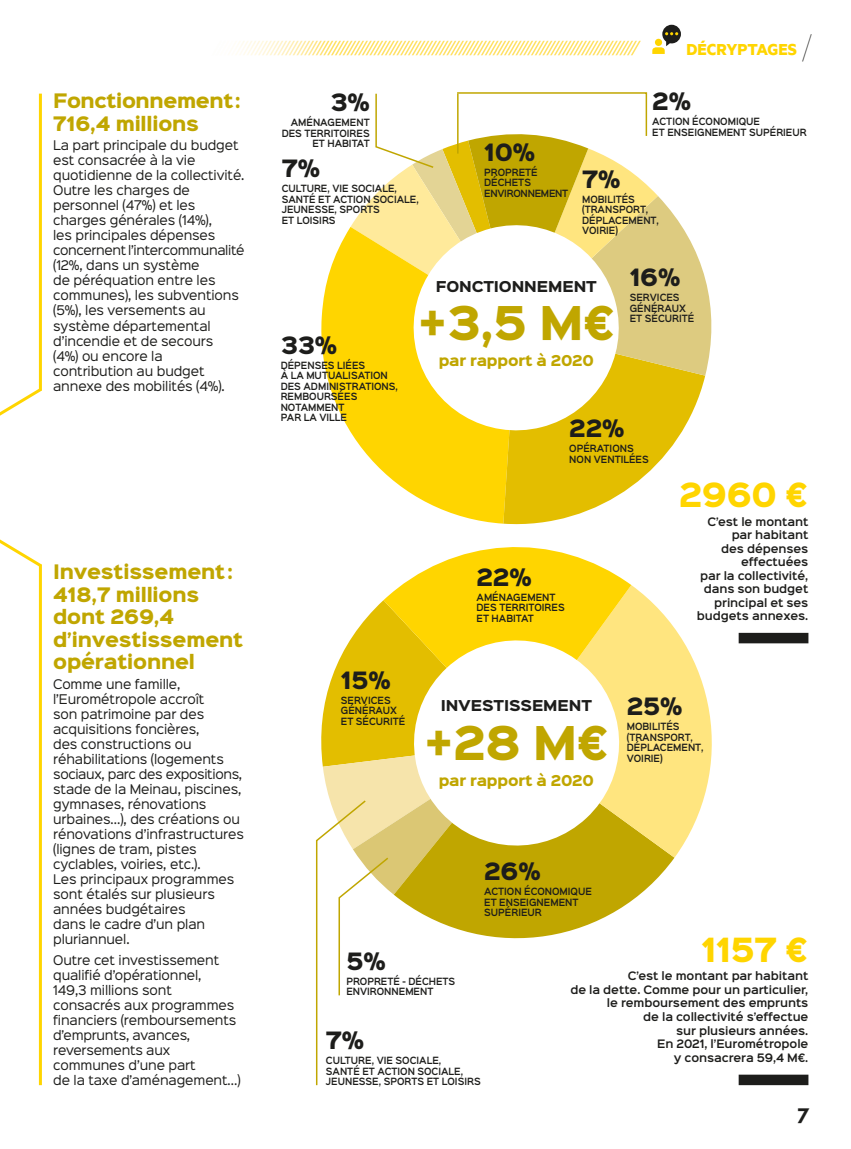
<style>
.page{position:relative;width:851px;height:1149px;background:#fff}
.page>*{position:absolute;margin:0;border:0;box-sizing:border-box;transform-origin:0 0}
.t1{font:900 41.85px "Sinkin Sans 800";color:#c0a600}
.t2{font:900 30px "Sinkin Sans 800";letter-spacing:-.01em;color:#ffd500}
.t3{font:900 21.45px "Sinkin Sans 800";letter-spacing:-.01em;color:#1d1d1b}
.t4{font:700 19.5px "Pier Sans";color:#1d1d1b}
.t5{font:900 18px/22.5px "Sinkin Sans 800";letter-spacing:-.01em;color:#c0a600}
.t6{font:700 18px "Metric";color:#ffd500}
.t7{font:900 13.5px "Sinkin Sans 800";letter-spacing:-.01em;color:#c0a600}
.t8{font:900 13.5px "Sinkin Sans 800";letter-spacing:-.01em;color:#1d1d1b}
.t9{font:12px/15px "Sinkin Sans 400";letter-spacing:-.01em;color:#1d1d1b}
.t10{font:600 10.5px/13.5px "Sinkin Sans 600";letter-spacing:-.01em;color:#1d1d1b;text-align:right}
.t11{font:600 9px/10.5px "Sinkin Sans 600";color:#1d1d1b;scale:.9 1}
.s1{font-family:"Sinkin Sans 100";font-weight:100;font-size:30px;color:#1d1d1b}
</style>
<div class="page">
<svg style="left:652px;top:25px;width:28px;height:29px"></svg>
<div style="left:738px;top:632px;width:70px;height:11px;background:#1d1d1b"></div>
<div style="left:738px;top:1074px;width:70px;height:10px;background:#1d1d1b"></div>
<svg style="left:321px;top:228px;width:182px;height:295px;fill:#ffd500"></svg>
<svg style="left:503px;top:375px;width:202px;height:150px;fill:#e3be00"></svg>
<svg style="left:403px;top:375px;width:226px;height:66px"></svg>
<svg style="left:516px;top:857px;width:158px;height:82px;fill:#c0a600"></svg>
<svg style="left:516px;top:585px;width:196px;height:272px;fill:#ffe57f"></svg>
<svg style="left:383px;top:547px;width:248px;height:195px;fill:#ffd500"></svg>
<svg style="left:516px;top:629px;width:114px;height:227px"></svg>
<hr style="left:39px;top:94px;width:3px;height:296px;background:#ffd500">
<svg style="left:0;top:385px;width:42px;height:31px"></svg>
<svg style="left:0;top:539px;width:41px;height:31px"></svg>
<hr style="left:39px;top:564px;width:3px;height:520px;background:#ffd500">
<svg style="left:315px;top:600px;width:201px;height:486px"></svg>
<img style="left:637px;top:41px;width:3px;height:6px">
<img style="left:621px;top:41px;width:16px;height:14px">
<img style="left:623px;top:41px;width:10px;height:14px">
<img style="left:617px;top:41px;width:4px;height:14px">
<img style="left:598px;top:41px;width:19px;height:14px">
<img style="left:594px;top:41px;width:4px;height:14px">
<img style="left:590px;top:41px;width:4px;height:14px">
<img style="left:575px;top:41px;width:15px;height:14px">
<img style="left:571px;top:41px;width:4px;height:14px">
<img style="left:567px;top:41px;width:4px;height:14px">
<img style="left:548px;top:41px;width:19px;height:14px">
<img style="left:544px;top:41px;width:4px;height:14px">
<img style="left:525px;top:41px;width:19px;height:14px">
<img style="left:521px;top:41px;width:4px;height:14px">
<img style="left:502px;top:41px;width:19px;height:14px">
<img style="left:498px;top:41px;width:4px;height:14px">
<img style="left:494px;top:41px;width:4px;height:14px">
<img style="left:479px;top:41px;width:15px;height:14px">
<img style="left:475px;top:41px;width:4px;height:14px">
<img style="left:471px;top:41px;width:4px;height:14px">
<img style="left:452px;top:41px;width:19px;height:14px">
<img style="left:448px;top:41px;width:4px;height:14px">
<img style="left:429px;top:41px;width:19px;height:14px">
<img style="left:425px;top:41px;width:4px;height:14px">
<img style="left:406px;top:41px;width:19px;height:14px">
<img style="left:310px;top:41px;width:96px;height:14px">
<img style="left:398px;top:41px;width:4px;height:14px">
<img style="left:379px;top:41px;width:19px;height:14px">
<img style="left:375px;top:41px;width:4px;height:14px">
<img style="left:356px;top:41px;width:19px;height:14px">
<img style="left:352px;top:41px;width:4px;height:14px">
<img style="left:333px;top:41px;width:19px;height:14px">
<img style="left:312px;top:41px;width:21px;height:14px">
<img style="left:306px;top:41px;width:4px;height:14px">
<img style="left:302px;top:41px;width:4px;height:14px">
<img style="left:283px;top:41px;width:19px;height:14px">
<img style="left:279px;top:41px;width:4px;height:14px">
<img style="left:260px;top:41px;width:19px;height:14px">
<img style="left:256px;top:41px;width:4px;height:14px">
<img style="left:237px;top:41px;width:19px;height:14px">
<svg style="left:350px;top:92px;width:362px;height:283px"></svg>
<h3 class="t5" style="left:53px;top:91px;width:189px">Fonctionnement :<br>716,4 millions</h3>
<p class="t9" style="left:53px;top:137px;width:193px">La part principale du budget est consacrée à la vie quotidienne de la collectivité.<br>Outre les charges de personnel (47%) et les charges générales (14%),<br>les principales dépenses concernent l’intercommunalité (12%, dans un système<br>de péréquation entre les communes), les subventions (5%), les versements au système départemental d’incendie et de secours<br>(4%) ou encore la contribution au budget annexe des mobilités (4%).</p>
<h3 class="t5" style="left:53px;top:561px;width:191px">Investissement :<br>418,7 millions dont 269,4 d’investissement opérationnel</h3>
<p class="t9" style="left:53px;top:675px;width:192px">Comme une famille, l’Eurométropole accroît<br>son patrimoine par des acquisitions foncières,<br>des constructions ou réhabilitations (logements sociaux, parc des expositions, stade de la Meinau, piscines, gymnases, rénovations urbaines…), des créations ou rénovations d’infrastructures (lignes de tram, pistes cyclables, voiries, etc.).<br>Les principaux programmes sont étalés sur plusieurs années budgétaires<br>dans le cadre d’un plan pluriannuel.</p>
<p class="t9" style="left:53px;top:951px;width:189px">Outre cet investissement qualifié d’opérationnel,<br>149,3 millions sont consacrés aux programmes financiers (remboursements d’emprunts, avances, reversements aux communes d’une part<br>de la taxe d’aménagement…)</p>
<h3 class="t3" style="left:330px;top:91px;width:41px">3%</h3>
<p class="t11" style="left:281px;top:116px;width:99px;text-align:right">AMÉNAGEMENT<br>DES TERRITOIRES<br>ET HABITAT</p>
<h3 class="t3" style="left:281px;top:157px;width:40px">7%</h3>
<p class="t11" style="left:281px;top:182px;width:154px">CULTURE, VIE SOCIALE,<br>SANTÉ ET ACTION SOCIALE,<br>JEUNESSE, SPORTS<br>ET LOISIRS</p>
<h3 class="t6" style="left:686px;top:39px;width:125px">DÉCRYPTAGES <span class="s1">/</span></h3>
<h3 class="t3" style="left:652px;top:90px;width:40px">2%</h3>
<p class="t11" style="left:652px;top:116px;width:173px">ACTION ÉCONOMIQUE<br>ET ENSEIGNEMENT SUPÉRIEUR</p>
<h3 class="t3" style="left:484px;top:141px;width:52px">10%</h3>
<p class="t11" style="left:484px;top:166px;width:95px">PROPRETÉ<br>DÉCHETS<br>ENVIRONNEMENT</p>
<h3 class="t3" style="left:582px;top:167px;width:40px">7%</h3>
<p class="t11" style="left:582px;top:193px;width:87px">MOBILITÉS (TRANSPORT,<br>DÉPLACEMENT,<br>VOIRIE)</p>
<h3 class="t3" style="left:281px;top:334px;width:58px">33%</h3>
<p class="t11" style="left:281px;top:359px;width:132px">DÉPENSES LIÉES<br>À LA MUTUALISATION<br>DES ADMINISTRATIONS,<br>REMBOURSÉES<br>NOTAMMENT<br>PAR LA VILLE</p>
<p class="t8" style="left:436px;top:279px;width:162px">FONCTIONNEMENT</p>
<h1 class="t1" style="left:417px;top:301px;width:199px">+3,5 M€</h1>
<p class="t7" style="left:438px;top:353px;width:157px">par rapport à 2020</p>
<h3 class="t3" style="left:629px;top:266px;width:52px">16%</h3>
<p class="t11" style="left:629px;top:292px;width:73px">SERVICES<br>GÉNÉRAUX<br>ET SÉCURITÉ</p>
<h3 class="t3" style="left:569px;top:417px;width:57px">22%</h3>
<p class="t11" style="left:569px;top:442px;width:90px">OPÉRATIONS<br>NON VENTILÉES</p>
<h3 class="t3" style="left:476px;top:565px;width:57px">22%</h3>
<p class="t11" style="left:476px;top:591px;width:99px">AMÉNAGEMENT<br>DES TERRITOIRES<br>ET HABITAT</p>
<h2 class="t2" style="left:679px;top:479px;width:131px">2960 €</h2>
<p class="t10" style="left:696px;top:513px;width:113px">C’est le montant par habitant<br>des dépenses effectuées<br>par la collectivité, dans son budget principal et ses budgets annexes.</p>
<h3 class="t3" style="left:341px;top:668px;width:51px">15%</h3>
<p class="t11" style="left:341px;top:693px;width:73px">SERVICES<br>GÉNÉRAUX<br>ET SÉCURITÉ</p>
<p class="t8" style="left:440px;top:698px;width:153px">INVESTISSEMENT</p>
<h1 class="t1" style="left:424px;top:720px;width:186px">+28 M€</h1>
<p class="t7" style="left:438px;top:772px;width:157px">par rapport à 2020</p>
<h3 class="t3" style="left:626px;top:695px;width:57px">25%</h3>
<p class="t11" style="left:626px;top:720px;width:87px">MOBILITÉS (TRANSPORT,<br>DÉPLACEMENT,<br>VOIRIE)</p>
<h3 class="t3" style="left:484px;top:859px;width:58px">26%</h3>
<p class="t11" style="left:484px;top:885px;width:121px">ACTION ÉCONOMIQUE<br>ET ENSEIGNEMENT<br>SUPÉRIEUR</p>
<h3 class="t3" style="left:346px;top:949px;width:41px">5%</h3>
<p class="t11" style="left:346px;top:974px;width:122px">PROPRETÉ - DÉCHETS<br>ENVIRONNEMENT</p>
<h3 class="t3" style="left:326px;top:1028px;width:40px">7%</h3>
<p class="t11" style="left:326px;top:1054px;width:173px">CULTURE, VIE SOCIALE,<br>SANTÉ ET ACTION SOCIALE,<br>JEUNESSE, SPORTS ET LOISIRS</p>
<h2 class="t2" style="left:701px;top:934px;width:109px">1157 €</h2>
<p class="t10" style="left:570px;top:968px;width:239px">C’est le montant par habitant<br>de la dette. Comme pour un particulier, le remboursement des emprunts<br>de la collectivité s’effectue<br>sur plusieurs années.<br>En 2021, l’Eurométropole<br>y consacrera 59,4 M€.</p>
<h3 class="t4" style="left:797px;top:1103px;width:13px">7</h3>
</div>
